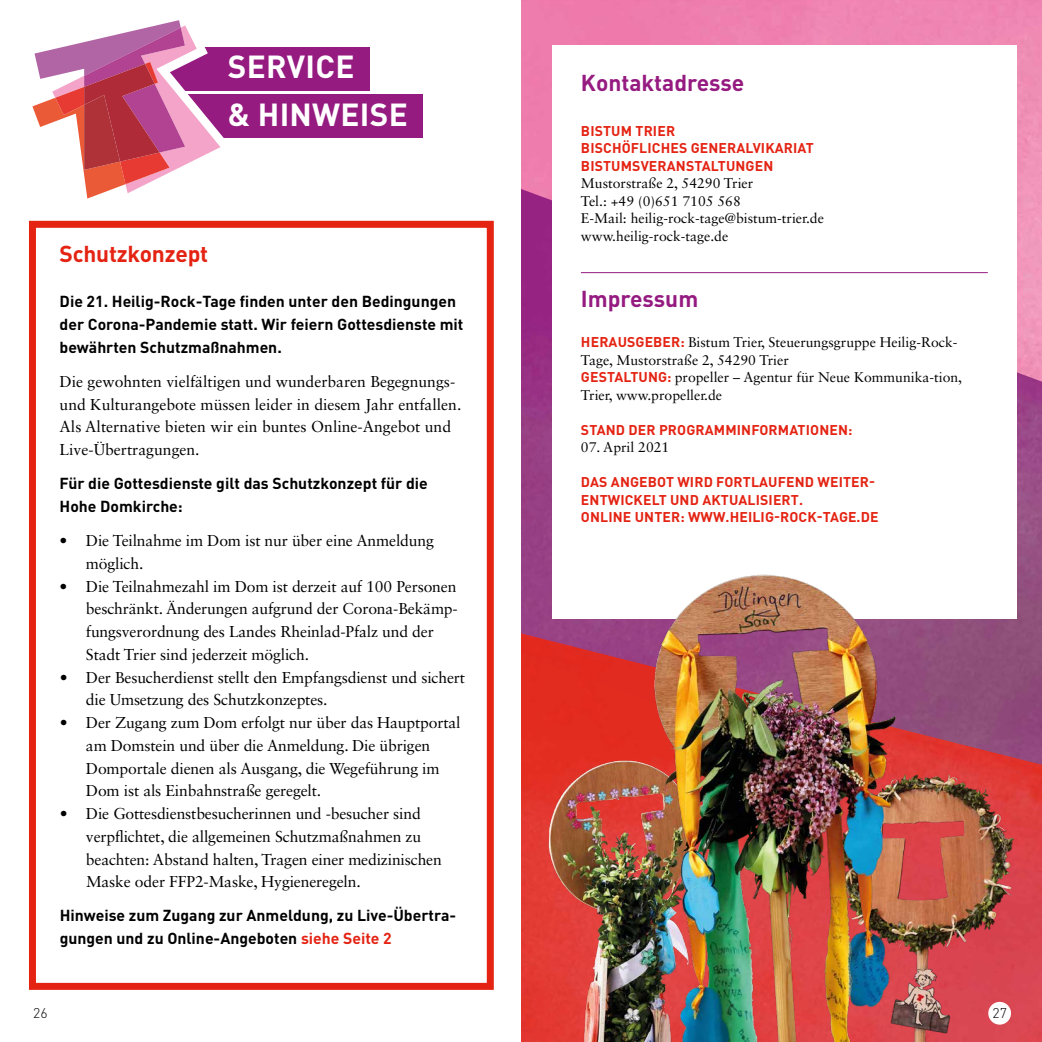
<style>
.page{position:relative;width:1042px;height:1042px;background:#fff}
.page>*{position:absolute;margin:0;border:0;box-sizing:border-box;transform-origin:0 0}
.t1{font:700 31.5px/47.2px "DIN Pro";letter-spacing:.01em;color:#fff}
.t2{font:700 22.75px "DIN Pro";color:#951b81}
.t3{font:700 22.75px "DIN Pro";letter-spacing:-.01em;color:#e42313}
.t4{font:15.75px/22.8px "Sabon LT Std";letter-spacing:-.01em;color:#000}
.t5{font:700 15.75px/22.8px "DIN Pro";color:#000}
.t6{font:14px/17.5px "Sabon LT Std";color:#000}
.t7{font:700 14px/17.5px "DIN Pro";letter-spacing:.01em;color:#e42313}
.t8{font:300 14px "DIN Pro";color:#000}
.s1{color:#e42313}
.s2{font-family:"DIN Pro";font-weight:700;color:#e42313}
</style>
<div class="page">
<img style="left:521px;top:189px;width:521px;height:444px">
<img style="left:521px;top:633px;width:521px;height:98px">
<img style="left:953px;top:731px;width:89px;height:311px">
<img style="left:521px;top:679px;width:85px;height:363px">
<div style="left:552px;top:46px;width:465px;height:573px;background:#fff"></div>
<img style="left:606px;top:574px;width:347px;height:468px">
<hr style="left:581px;top:272px;width:407px;height:1px;background:#951b81">
<div style="left:29px;top:221px;width:465px;height:769px;background:#fff;border:7px solid #e42313"></div>
<div style="left:148px;top:47px;width:221px;height:43px;background:#951b81"></div>
<div style="left:148px;top:94px;width:275px;height:44px;background:#951b81"></div>
<svg style="left:32px;top:20px;width:201px;height:179px"></svg>
<div style="left:988px;top:1002px;width:23px;height:22px;background:#fff;border-radius:50%"></div>
<h1 class="t1" style="left:228px;top:42px;width:182px">SERVICE<br>&amp; HINWEISE</h1>
<h2 class="t3" style="left:60px;top:238px;width:150px">Schutzkonzept</h2>
<p class="t5" style="left:60px;top:289px;width:405px">Die 21. Heilig-Rock-Tage finden unter den Bedingungen der Corona-Pandemie statt. Wir feiern Gottesdienste mit bewährten Schutzmaßnahmen.</p>
<p class="t4" style="left:60px;top:370px;width:403px">Die gewohnten vielfältigen und wunderbaren Begegnungs&shy;und Kulturangebote müssen leider in diesem Jahr entfallen.<br>Als Alternative bieten wir ein buntes Online-Angebot und Live-Übertragungen.</p>
<p class="t5" style="left:60px;top:471px;width:370px">Für die Gottesdienste gilt das Schutzkonzept für die<br>Hohe Domkirche:</p>
<p class="t4" style="left:86px;top:529px;width:349px;text-indent:-26px">• Die Teilnahme im Dom ist nur über eine Anmeldung möglich.</p>
<p class="t4" style="left:86px;top:574px;width:373px;text-indent:-26px">• Die Teilnahmezahl im Dom ist derzeit auf 100 Personen beschränkt. Änderungen aufgrund der Corona-Bekämp&shy;fungsverordnung des Landes Rheinlad-Pfalz und der Stadt Trier sind jederzeit möglich.</p>
<p class="t4" style="left:86px;top:665px;width:380px;text-indent:-26px">• Der Besucherdienst stellt den Empfangsdienst und sichert die Umsetzung des Schutzkonzeptes.</p>
<p class="t4" style="left:86px;top:711px;width:376px;text-indent:-26px">• Der Zugang zum Dom erfolgt nur über das Hauptportal am Domstein und über die Anmeldung. Die übrigen Domportale dienen als Ausgang, die Wegeführung im Dom ist als Einbahnstraße geregelt.</p>
<p class="t4" style="left:86px;top:802px;width:357px;text-indent:-26px">• Die Gottesdienstbesucherinnen und -besucher sind verpflichtet, die allgemeinen Schutzmaßnahmen zu beachten: Abstand halten, Tragen einer medizinischen Maske oder FFP2-Maske, Hygieneregeln.</p>
<p class="t5" style="left:60px;top:904px;width:398px">Hinweise zum Zugang zur Anmeldung, zu Live-Übertra&shy;gungen und zu Online-Angeboten <span class="s1">siehe Seite 2</span></p>
<h2 class="t2" style="left:581px;top:67px;width:165px">Kontaktadresse</h2>
<p class="t7" style="left:581px;top:122px;width:234px">BISTUM TRIER<br>BISCHÖFLICHES GENERALVIKARIAT<br>BISTUMSVERANSTALTUNGEN</p>
<p class="t6" style="left:581px;top:175px;width:244px">Mustorstraße 2, 54290 Trier<br>Tel.: +49 (0)651 7105 568<br>E-Mail: heilig-rock-tage@bistum-trier.de www.heilig-rock-tage.de</p>
<h2 class="t2" style="left:581px;top:283px;width:119px">Impressum</h2>
<p class="t6" style="left:581px;top:333px;width:383px"><span class="s2">HERAUSGEBER:</span> Bistum Trier, Steuerungsgruppe Heilig-Rock-Tage, Mustorstraße 2, 54290 Trier<br><span class="s2">GESTALTUNG:</span> propeller – Agentur für Neue Kommunika-tion, Trier, www.propeller.de</p>
<p class="t7" style="left:581px;top:420px;width:273px">STAND DER PROGRAMMINFORMATIONEN:</p>
<p class="t6" style="left:581px;top:438px;width:90px">07. April 2021</p>
<p class="t7" style="left:581px;top:473px;width:299px">DAS ANGEBOT WIRD FORTLAUFEND WEITER-<br>ENTWICKELT UND AKTUALISIERT.<br>ONLINE UNTER: WWW.HEILIG-ROCK-TAGE.DE</p>
<p class="t8" style="left:33px;top:1003px;width:16px">26</p>
<p class="t8" style="left:992px;top:1003px;width:16px">27</p>
</div>
